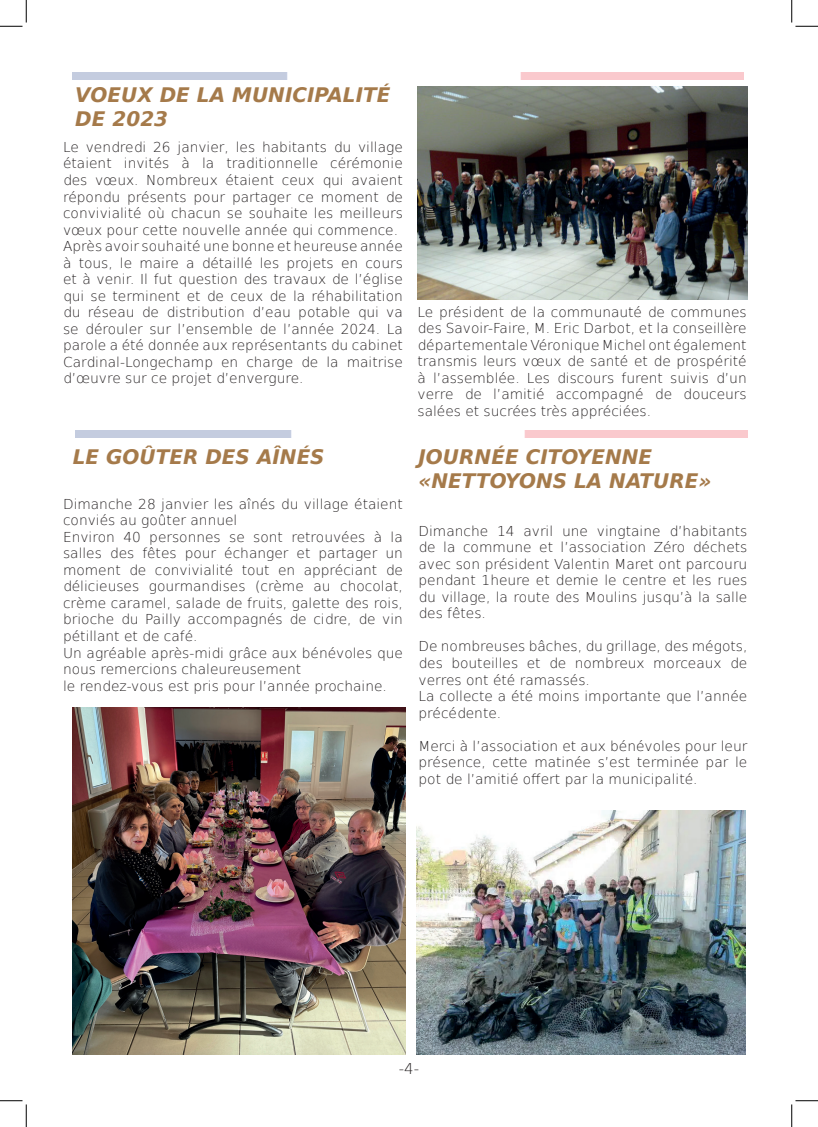
<style>
.page{position:relative;width:818px;height:1127px;background:#fff}
.page>*{position:absolute;margin:0;border:0;box-sizing:border-box;transform-origin:0 0}
.t1{font:italic 700 20px/24px "DejaVu Sans";color:#a57a4a}
.t2{font:200 15px "DejaVu Sans";color:#231f20}
.t3{font:200 13.75px/16.5px "DejaVu Sans";color:#231f20}
</style>
<div class="page">
<img style="left:418px;top:86px;width:329px;height:213px">
<img style="left:72px;top:707px;width:333px;height:347px">
<img style="left:416px;top:810px;width:329px;height:244px">
<svg style="left:0;top:0;width:27px;height:27px"></svg>
<svg style="left:0;top:1100px;width:27px;height:26px"></svg>
<svg style="left:791px;top:0;width:27px;height:27px"></svg>
<svg style="left:791px;top:1100px;width:27px;height:26px"></svg>
<h1 class="t1" style="left:75px;top:82px;width:317px">VOEUX DE LA MUNICIPALITÉ<br>DE 2023</h1>
<p class="t3" style="left:63px;top:138px;width:341px">Le vendredi 26 janvier, les habitants du village étaient invités à la traditionnelle cérémonie des vœux. Nombreux étaient ceux qui avaient répondu présents pour partager ce moment de convivialité où chacun se souhaite les meilleurs vœux pour cette nouvelle année qui commence.<br>Après avoir souhaité une bonne et heureuse année à tous, le maire a détaillé les projets en cours et à venir. Il fut question des travaux de l’église qui se terminent et de ceux de la réhabilitation du réseau de distribution d’eau potable qui va se dérouler sur l’ensemble de l’année 2024. La parole a été donnée aux représentants du cabinet Cardinal-Longechamp en charge de la maitrise d’œuvre sur ce projet d’envergure.</p>
<h1 class="t1" style="left:73px;top:444px;width:254px">LE GOÛTER DES AÎNÉS</h1>
<p class="t3" style="left:63px;top:495px;width:341px">Dimanche 28 janvier les aînés du village étaient conviés au goûter annuel<br>Environ 40 personnes se sont retrouvées à la salles des fêtes pour échanger et partager un moment de convivialité tout en appréciant de délicieuses gourmandises (crème au chocolat, crème caramel, salade de fruits, galette des rois, brioche du Pailly accompagnés de cidre, de vin pétillant et de café.<br>Un agréable après-midi grâce aux bénévoles que nous remercions chaleureusement<br>le rendez-vous est pris pour l’année prochaine.</p>
<p class="t3" style="left:417px;top:303px;width:331px;text-align:justify">Le président de la communauté de communes des Savoir-Faire, M. Eric Darbot, et la conseillère départementale Véronique Michel ont également transmis leurs vœux de santé et de prospérité à l’assemblée. Les discours furent suivis d’un verre de l’amitié accompagné de douceurs salées et sucrées très appréciées.</p>
<h1 class="t1" style="left:418px;top:444px;width:294px">JOURNÉE CITOYENNE «NETTOYONS LA NATURE»</h1>
<p class="t3" style="left:418px;top:521px;width:330px;text-align:justify">Dimanche 14 avril une vingtaine d’habitants de la commune et l’association Zéro déchets avec son président Valentin Maret ont parcouru pendant 1heure et demie le centre et les rues du village, la route des Moulins jusqu’à la salle des fêtes.</p>
<p class="t3" style="left:418px;top:637px;width:330px">De nombreuses bâches, du grillage, des mégots, des bouteilles et de nombreux morceaux de verres ont été ramassés.<br>La collecte a été moins importante que l’année précédente.</p>
<p class="t3" style="left:418px;top:736px;width:330px;text-align:justify">Merci à l’association et aux bénévoles pour leur présence, cette matinée s’est terminée par le pot de l’amitié offert par la municipalité.</p>
<p class="t2" style="left:399px;top:1056px;width:22px">-4-</p>
</div>
